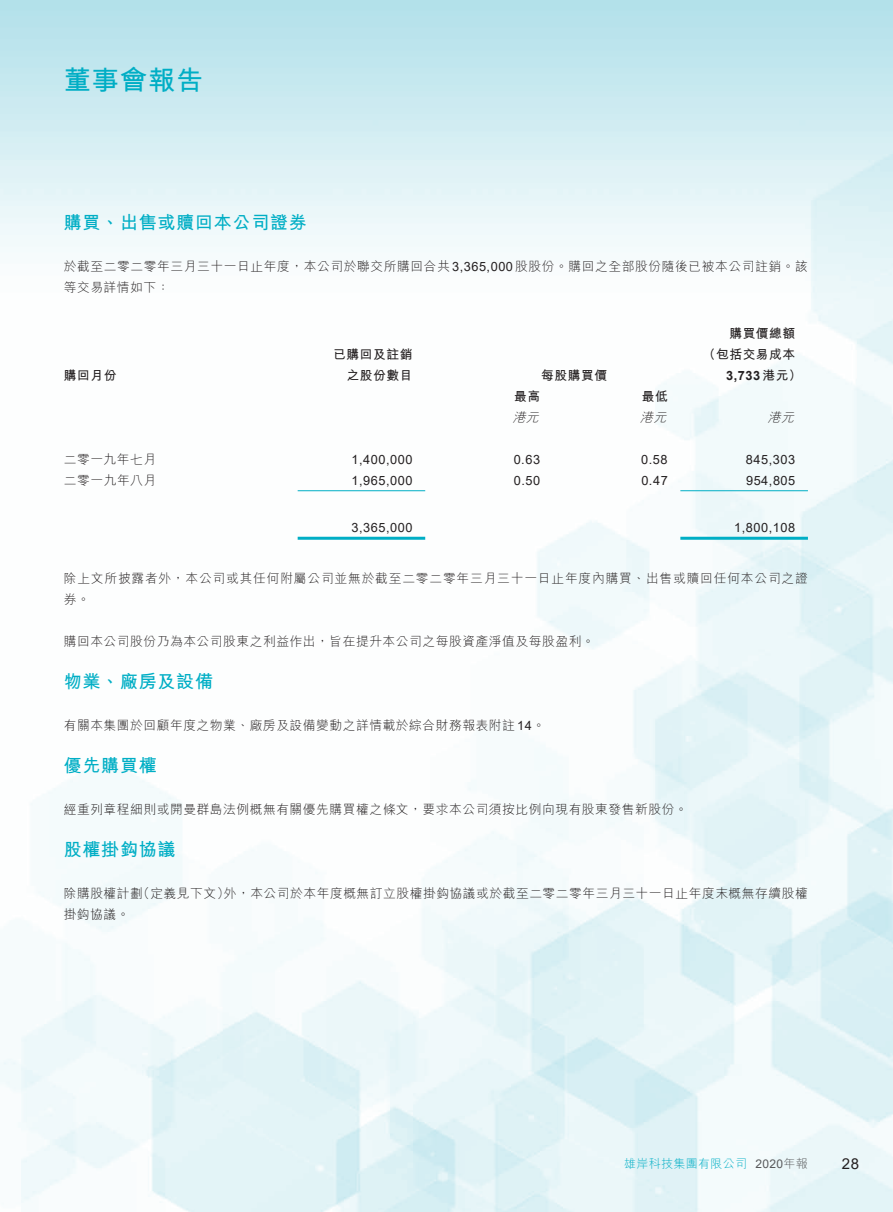
<style>
.page{position:relative;width:893px;height:1212px;background:#fff}
.page>*{position:absolute;margin:0;border:0;box-sizing:border-box;transform-origin:0 0}
.t1{font:700 27px "M Hei HK";letter-spacing:.04em;color:#00aec5}
.t2{font:700 18px "M Hei HK";letter-spacing:.04em;color:#00aec5}
.t3{font:15px "Arial";color:#231f20}
.t4{font:300 12.75px/21px "M Hei HK";letter-spacing:.04em;color:#231f20}
.t5{font:12.75px "Arial";letter-spacing:.04em;color:#231f20}
.t6{font:300 12.75px/21px "M Hei HK";letter-spacing:.065em;color:#231f20}
.t7{font:700 12.75px/21px "M Hei HK";letter-spacing:.04em;color:#231f20;text-align:right}
.t8{font:700 12.75px "Arial";color:#231f20}
.t9{font:italic 300 12.75px "M Hei HK";color:#231f20}
.t10{font:300 12px "M Hei HK";letter-spacing:.03em;color:#00aec5}
.t11{font:12px "Arial";color:#57585a}
.s1{font-family:"Arial";font-weight:400}
.s2{font-family:"M Hei HK"}
.s3{font-family:"M Hei HK";font-weight:300}
</style>
<div class="page">
<hr style="left:298px;top:490px;width:127px;height:1px;background:#00aec5">
<hr style="left:680px;top:490px;width:128px;height:1px;background:#00aec5">
<hr style="left:298px;top:537px;width:127px;height:3px;background:#00aec5">
<hr style="left:680px;top:537px;width:128px;height:3px;background:#00aec5">
<h1 class="t1" style="left:64px;top:60px;width:141px">董事會報告</h1>
<h2 class="t2" style="left:64px;top:209px;width:245px">購買、出售或贖回本公司證券</h2>
<p class="t4" style="left:64px;top:255px;width:746px">於截至二零二零年三月三十一日止年度，本公司於聯交所購回合共<span class="s1">3,365,000</span> 股股份。購回之全部股份隨後已被本公司註銷。該等交易詳情如下：</p>
<p class="t7" style="left:64px;top:364px;width:54px">購回月份</p>
<p class="t7" style="left:333px;top:343px;width:81px">已購回及註銷</p>
<p class="t7" style="left:347px;top:364px;width:67px">之股份數目</p>
<p class="t7" style="left:541px;top:364px;width:67px">每股購買價</p>
<p class="t7" style="left:703px;top:322px;width:94px">購買價總額<br>（包括交易成本</p>
<p class="t8" style="left:726px;top:366px;width:77px">3,733<span class="s2">港元(</span></p>
<p class="t7" style="left:514px;top:385px;width:28px">最高</p>
<p class="t7" style="left:642px;top:385px;width:28px">最低</p>
<p class="t9" style="left:513px;top:408px;width:32px">港元</p>
<p class="t9" style="left:640px;top:408px;width:32px">港元</p>
<p class="t9" style="left:768px;top:408px;width:32px">港元</p>
<p class="t4" style="left:64px;top:448px;width:94px">二零一九年七月</p>
<p class="t5" style="left:351px;top:451px;width:62px">1,400,000</p>
<p class="t5" style="left:514px;top:451px;width:28px">0.63</p>
<p class="t5" style="left:641px;top:451px;width:28px">0.58</p>
<p class="t5" style="left:746px;top:451px;width:51px">845,303</p>
<p class="t4" style="left:64px;top:469px;width:94px">二零一九年八月</p>
<p class="t5" style="left:352px;top:472px;width:62px">1,965,000</p>
<p class="t5" style="left:514px;top:472px;width:28px">0.50</p>
<p class="t5" style="left:641px;top:472px;width:28px">0.47</p>
<p class="t5" style="left:746px;top:472px;width:51px">954,805</p>
<p class="t5" style="left:351px;top:518px;width:62px">3,365,000</p>
<p class="t6" style="left:64px;top:567px;width:746px">除上文所披露者外，本公司或其任何附屬公司並無於截至二零二零年三月三十一日止年度內購買、出售或贖回任何本公司之證券。</p>
<p class="t4" style="left:64px;top:630px;width:532px">購回本公司股份乃為本公司股東之利益作出，旨在提升本公司之每股資產淨值及每股盈利。</p>
<h2 class="t2" style="left:64px;top:668px;width:151px">物業、廠房及設備</h2>
<p class="t4" style="left:64px;top:714px;width:483px">有關本集團於回顧年度之物業、廠房及設備變動之詳情載於綜合財務報表附註<span class="s1">14</span>。</p>
<h2 class="t2" style="left:64px;top:752px;width:95px">優先購買權</h2>
<p class="t4" style="left:64px;top:798px;width:625px">經重列章程細則或開曼群島法例概無有關優先購買權之條文，要求本公司須按比例向現有股東發售新股份。</p>
<h2 class="t2" style="left:64px;top:836px;width:113px">股權掛鈎協議</h2>
<p class="t4" style="left:137px;top:882px;width:672px">（定義見下文外），本公司於本年度概無訂立股權掛鈎協議或於截至二零二零年三月三十一日止年度末概無存續股權</p>
<p class="t5" style="left:734px;top:518px;width:62px">1,800,108</p>
<p class="t4" style="left:64px;top:882px;width:81px">除購股權計劃掛鈎協議。</p>
<p class="t10" style="left:624px;top:1155px;width:125px">雄岸科技集團有限公司</p>
<p class="t11" style="left:756px;top:1156px;width:54px">2020<span class="s3">年報</span></p>
<p class="t3" style="left:842px;top:1153px;width:19px">28</p>
</div>
